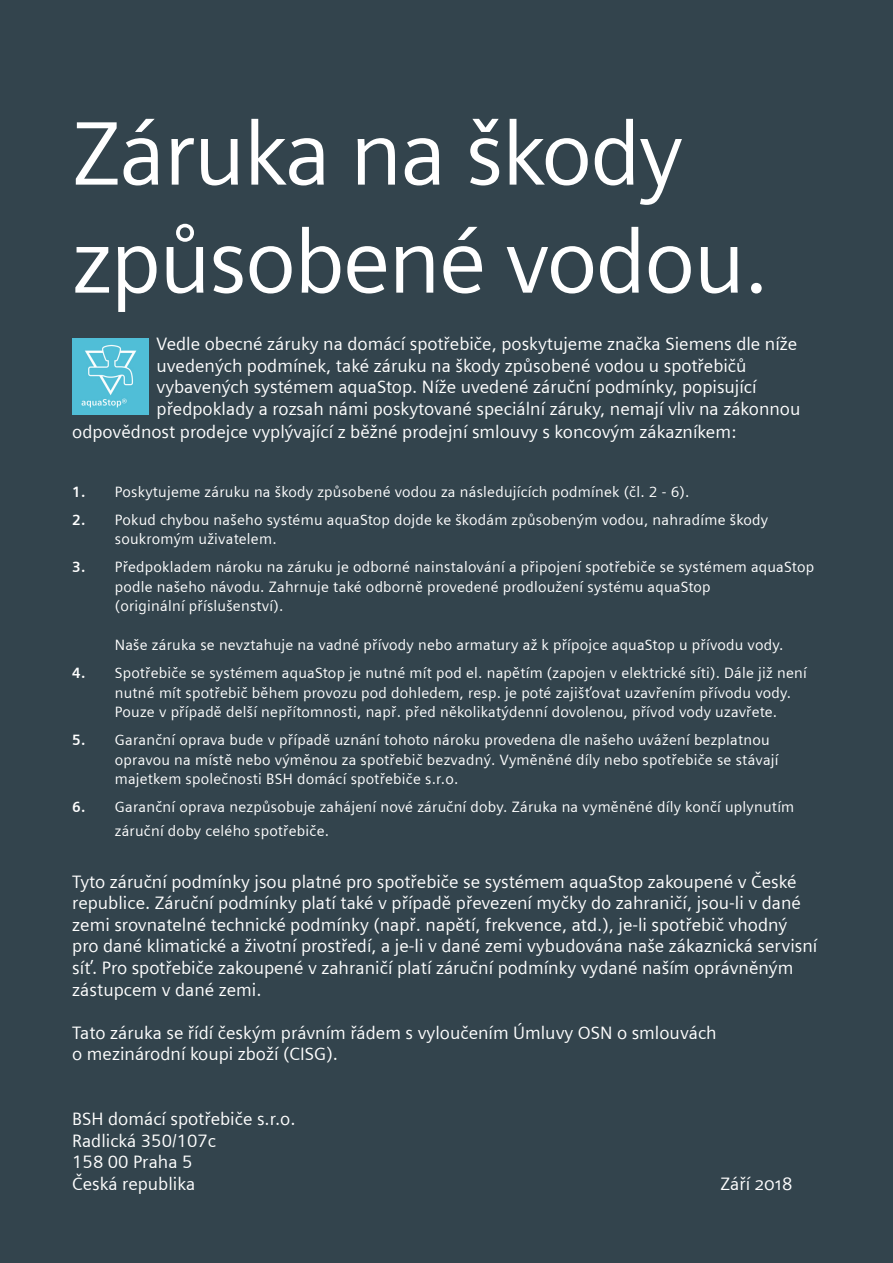
<style>
.page{position:relative;width:893px;height:1263px;background:#33444d}
.page>*{position:absolute;margin:0;border:0;box-sizing:border-box;transform-origin:0 0}
._01__Headline__60pt{font:90px/108px "Siemens Sans OSF";letter-spacing:-.02em;color:#fff}
._02__Subline_Intro{font:18px/21.6px "Siemens Sans";color:#fff}
.t1{font:18px "Siemens Sans OSF";color:#fff}
.t2{font:15px/19.5px "Siemens Sans";letter-spacing:.015em;color:#fff}
.s1{font-weight:700}
</style>
<div class="page">
<img style="left:72px;top:339px;width:76px;height:76px">
<p class="_01__Headline__60pt" style="left:72px;top:100px;width:698px">Záruka na škody způsobené vodou.</p>
<p class="_02__Subline_Intro" style="left:157px;top:333px;width:645px">Vedle obecné záruky na domácí spotřebiče, poskytujeme značka Siemens dle níže uvedených podmínek, také záruku na škody způsobené vodou u spotřebičů vybavených systémem aquaStop. Níže uvedené záruční podmínky, popisující předpoklady a rozsah námi poskytované speciální záruky, nemají vliv na zákonnou</p>
<p class="_02__Subline_Intro" style="left:72px;top:421px;width:665px">odpovědnost prodejce vyplývající z běžné prodejní smlouvy s koncovým zákazníkem:</p>
<p class="t2" style="left:72px;top:482px;width:619px"><span class="s1">1.</span> Poskytujeme záruku na škody způsobené vodou za následujících podmínek (čl. 2 - 6).</p>
<p class="t2" style="left:115px;top:510px;width:655px;text-indent:-43px"><span class="s1">2.</span> Pokud chybou našeho systému aquaStop dojde ke škodám způsobeným vodou, nahradíme škody soukromým uživatelem.</p>
<p class="t2" style="left:115px;top:557px;width:701px;text-indent:-43px"><span class="s1">3.</span> Předpokladem nároku na záruku je odborné nainstalování a připojení spotřebiče se systémem aquaStop podle našeho návodu. Zahrnuje také odborně provedené prodloužení systému aquaStop<br>(originální příslušenství).</p>
<p class="t2" style="left:115px;top:635px;width:670px">Naše záruka se nevztahuje na vadné přívody nebo armatury až k přípojce aquaStop u přívodu vody.</p>
<p class="t2" style="left:115px;top:663px;width:693px;text-indent:-43px"><span class="s1">4.</span> Spotřebiče se systémem aquaStop je nutné mít pod el. napětím (zapojen v elektrické síti). Dále již není nutné mít spotřebič během provozu pod dohledem, resp. je poté zajišťovat uzavřením přívodu vody.<br>Pouze v případě delší nepřítomnosti, např. před několikatýdenní dovolenou, přívod vody uzavřete.</p>
<p class="t2" style="left:115px;top:730px;width:665px;text-indent:-43px"><span class="s1">5.</span> Garanční oprava bude v případě uznání tohoto nároku provedena dle našeho uvážení bezplatnou opravou na místě nebo výměnou za spotřebič bezvadný. Vyměněné díly nebo spotřebiče se stávají majetkem společnosti BSH domácí spotřebiče s.r.o.</p>
<p class="t2" style="left:115px;top:795px;width:681px;line-height:23.4px;text-indent:-43px"><span class="s1">6.</span> Garanční oprava nezpůsobuje zahájení nové záruční doby. Záruka na vyměněné díly končí uplynutím záruční doby celého spotřebiče.</p>
<p class="_02__Subline_Intro" style="left:72px;top:870px;width:747px">Tyto záruční podmínky jsou platné pro spotřebiče se systémem aquaStop zakoupené v České republice. Záruční podmínky platí také v případě převezení myčky do zahraničí, jsou-li v dané zemi srovnatelné technické podmínky (např. napětí, frekvence, atd.), je-li spotřebič vhodný pro dané klimatické a životní prostředí, a je-li v dané zemi vybudována naše zákaznická servisní síť. Pro spotřebiče zakoupené v zahraničí platí záruční podmínky vydané naším oprávněným zástupcem v dané zemi.</p>
<p class="_02__Subline_Intro" style="left:72px;top:1022px;width:646px">Tato záruka se řídí českým právním řádem s vyloučením Úmluvy OSN o smlouvách o mezinárodní koupi zboží (CISG).</p>
<p class="_02__Subline_Intro" style="left:72px;top:1108px;width:225px">BSH domácí spotřebiče s.r.o.</p>
<p class="_02__Subline_Intro" style="left:72px;top:1130px;width:145px">Radlická 350/107c</p>
<p class="_02__Subline_Intro" style="left:72px;top:1151px;width:122px">158 00 Praha 5</p>
<p class="_02__Subline_Intro" style="left:72px;top:1173px;width:124px">Česká republika</p>
<p class="t1" style="left:720px;top:1173px;width:74px">Září 2018</p>
</div>
